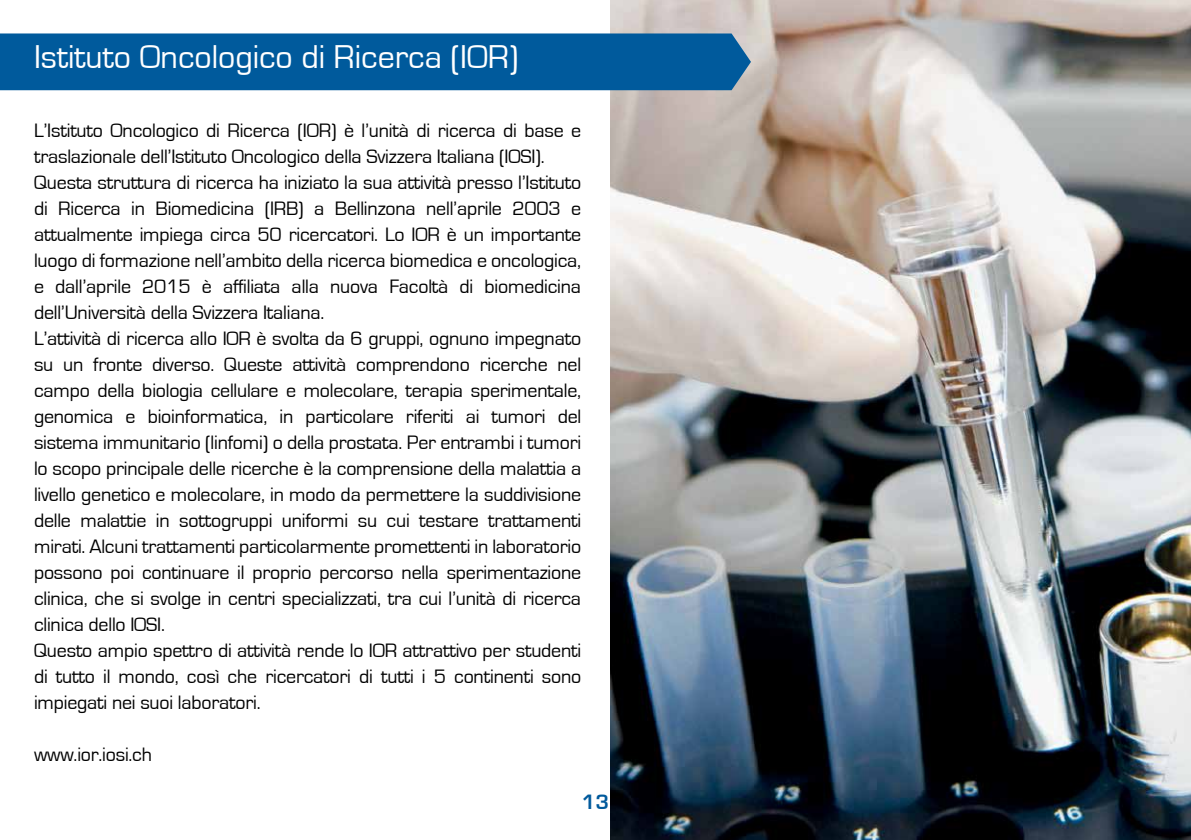
<style>
.page{position:relative;width:1191px;height:840px;background:#fff}
.page>*{position:absolute;margin:0;border:0;box-sizing:border-box;transform-origin:0 0}
.t1{font:34px "Eurostile";color:#fff}
.t2{font:20px/26px "Eurostile";letter-spacing:-.01em;color:#000}
.t3{font:600 19.2px "Eurostile";color:#005a9c}
</style>
<div class="page">
<img style="left:610px;top:0;width:581px;height:839px">
<div style="left:0;top:33px;width:751px;height:57px;background:#005a9c"></div>
<h1 class="t1" style="left:34px;top:39px;width:486px">Istituto Oncologico di Ricerca (IOR)</h1>
<p class="t2" style="left:34px;top:117px;width:549px">L’Istituto Oncologico di Ricerca (IOR) è l’unità di ricerca di base e traslazionale dell’Istituto Oncologico della Svizzera Italiana (IOSI).<br>Questa struttura di ricerca ha iniziato la sua attività presso l’Istituto di Ricerca in Biomedicina (IRB) a Bellinzona nell’aprile 2003 e attualmente impiega circa 50 ricercatori. Lo IOR è un importante luogo di formazione nell’ambito della ricerca biomedica e oncologica, e dall’aprile 2015 è affiliata alla nuova Facoltà di biomedicina dell’Università della Svizzera Italiana.<br>L’attività di ricerca allo IOR è svolta da 6 gruppi, ognuno impegnato su un fronte diverso. Queste attività comprendono ricerche nel campo della biologia cellulare e molecolare, terapia sperimentale, genomica e bioinformatica, in particolare riferiti ai tumori del sistema immunitario (linfomi) o della prostata. Per entrambi i tumori lo scopo principale delle ricerche è la comprensione della malattia a livello genetico e molecolare, in modo da permettere la suddivisione delle malattie in sottogruppi uniformi su cui testare trattamenti mirati. Alcuni trattamenti particolarmente promettenti in laboratorio possono poi continuare il proprio percorso nella sperimentazione clinica, che si svolge in centri specializzati, tra cui l’unità di ricerca clinica dello IOSI.<br>Questo ampio spettro di attività rende lo IOR attrattivo per studenti di tutto il mondo, così che ricercatori di tutti i 5 continenti sono impiegati nei suoi laboratori.</p>
<p class="t2" style="left:34px;top:741px;width:120px">www.ior.iosi.ch</p>
<p class="t3" style="left:582px;top:789px;width:29px">13</p>
</div>
